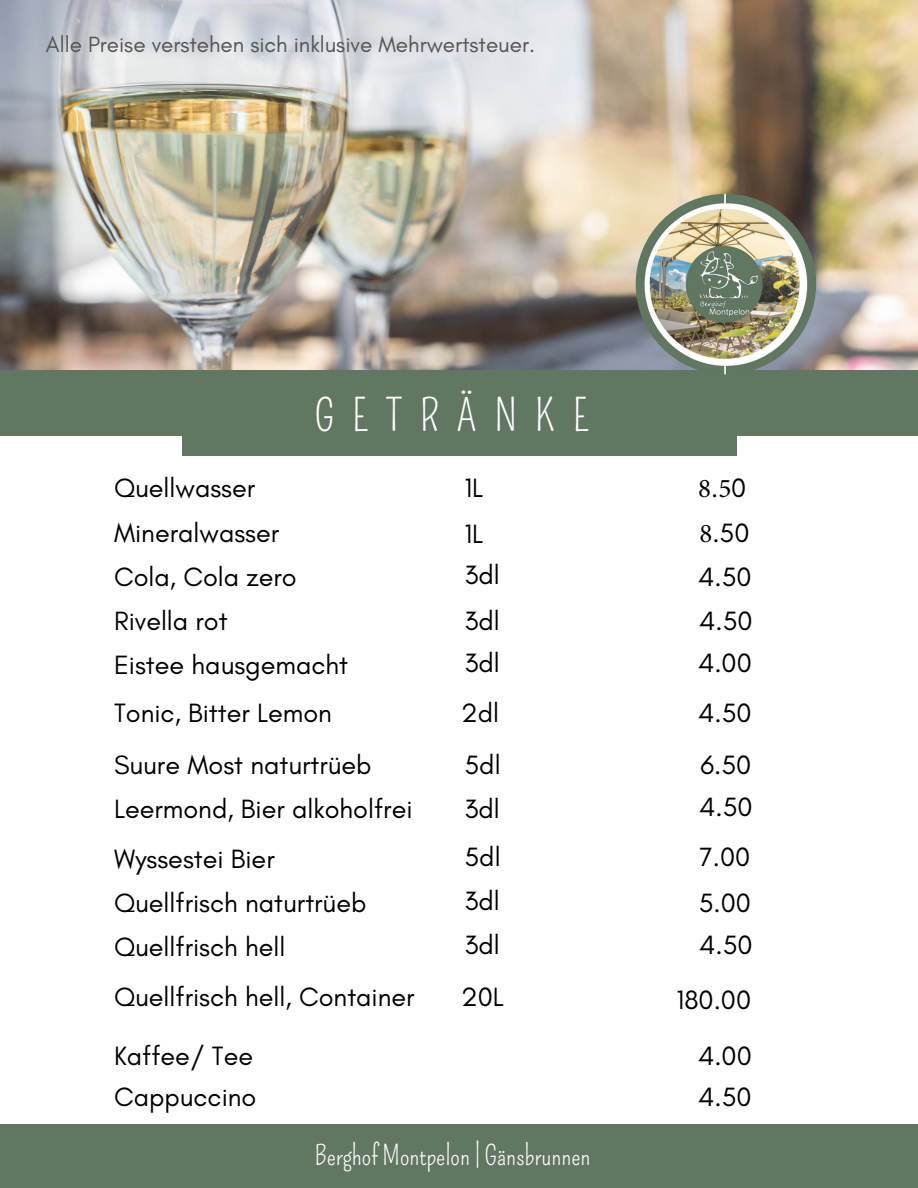
<style>
.page{position:relative;width:918px;height:1188px;background:#fff}
.page>*{position:absolute;margin:0;border:0;box-sizing:border-box;transform-origin:0 0}
.t1{font:43.35px "Pompiere";letter-spacing:.41em;color:#fff}
.t2{font:27px/44.1px "Glacial Indifference";color:#000}
.t3{font:27px "Pompiere";color:#fff}
.t4{font:27px "Minion Pro";color:#000}
.t5{font:22.5px "Glacial Indifference";color:#545454}
.s1{font-family:"Glacial Indifference"}
.s2{font-family:"Minion Pro"}
</style>
<div class="page">
<img style="left:0;top:0;width:918px;height:370px">
<div style="left:0;top:370px;width:918px;height:66px;background:#627762"></div>
<div style="left:182px;top:391px;width:554px;height:64px;background:#627762"></div>
<div style="left:0;top:1125px;width:918px;height:63px;background:#627762"></div>
<img style="left:636px;top:194px;width:180px;height:180px;border-radius:50%">
<p class="t5" style="left:46px;top:31px;width:491px">Alle Preise verstehen sich inklusive Mehrwertsteuer.</p>
<h1 class="t1" style="left:315px;top:390px;width:276px">GETRÄNKE</h1>
<p class="t2" style="left:114px;top:466px;width:167px">Quellwasser<br>Mineralwasser</p>
<p class="t2" style="left:464px;top:466px;width:20px">1L</p>
<p class="t2" style="left:464px;top:511px;width:20px">1L</p>
<p class="t2" style="left:114px;top:554px;width:184px">Cola, Cola zero</p>
<p class="t2" style="left:114px;top:598px;width:115px">Rivella rot</p>
<p class="t2" style="left:464px;top:552px;width:37px;line-height:45.2px">3dl<br>3dl</p>
<p class="t2" style="left:114px;top:642px;width:236px">Eistee hausgemacht</p>
<p class="t2" style="left:464px;top:640px;width:37px">3dl</p>
<p class="t2" style="left:114px;top:687px;width:259px;line-height:51.9px">Tonic, Bitter Lemon<br>Suure Most naturtrüeb</p>
<p class="t2" style="left:461px;top:691px;width:39px">2dl</p>
<p class="t2" style="left:464px;top:743px;width:38px">5dl</p>
<p class="t4" style="left:698px;top:472px;width:50px">8<span class="s1">.</span>5<span class="s1">0</span></p>
<p class="t2" style="left:699px;top:510px;width:52px"><span class="s2">8</span>.50</p>
<p class="t2" style="left:698px;top:554px;width:55px">4.50</p>
<p class="t2" style="left:698px;top:599px;width:56px;line-height:41.8px">4.50<br>4.00</p>
<p class="t2" style="left:698px;top:691px;width:55px">4.50</p>
<p class="t2" style="left:700px;top:743px;width:52px">6.50</p>
<p class="t2" style="left:114px;top:787px;width:300px">Leermond, Bier alkoholfrei</p>
<p class="t2" style="left:464px;top:787px;width:37px">3dl</p>
<p class="t2" style="left:699px;top:785px;width:55px">4.50</p>
<p class="t2" style="left:114px;top:836px;width:254px">Wyssestei Bier<br>Quellfrisch naturtrüeb<br>Quellfrisch hell</p>
<p class="t2" style="left:464px;top:835px;width:38px">5dl</p>
<p class="t2" style="left:700px;top:835px;width:52px">7.00</p>
<p class="t2" style="left:464px;top:879px;width:37px;line-height:43.2px">3dl<br>3dl</p>
<p class="t2" style="left:699px;top:880px;width:54px">5.00</p>
<p class="t2" style="left:699px;top:922px;width:55px">4.50</p>
<p class="t2" style="left:114px;top:974px;width:302px">Quellfrisch hell, Container</p>
<p class="t2" style="left:461px;top:974px;width:44px">20L</p>
<p class="t2" style="left:677px;top:978px;width:76px">180.00</p>
<p class="t2" style="left:114px;top:1034px;width:141px">Kaffee/ Tee</p>
<p class="t2" style="left:698px;top:1034px;width:55px">4.00</p>
<p class="t2" style="left:114px;top:1074px;width:144px">Cappuccino</p>
<p class="t2" style="left:698px;top:1074px;width:55px">4.50</p>
<p class="t3" style="left:315px;top:1139px;width:277px">Berghof Montpelon | Gänsbrunnen</p>
</div>
